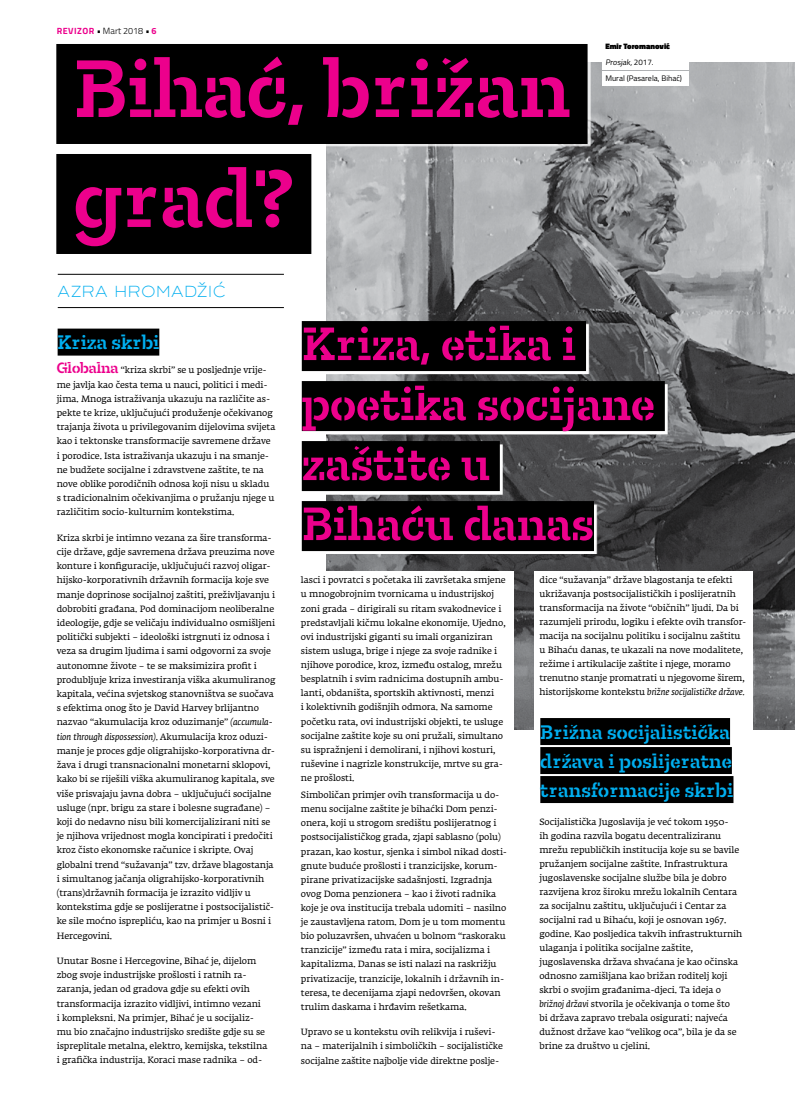
<style>
.page{position:relative;width:795px;height:1106px;background:#fff}
.page>*{position:absolute;margin:0;border:0;box-sizing:border-box;transform-origin:0 0}
.t1{font:500 87px/110px "Tesla Stencil Std";color:#ec008c}
.t2{font:500 50px/60px "Tesla Stencil Std";color:#ec008c}
.t3{font:500 21px/29px "Tesla Stencil Std";letter-spacing:.01em;color:#00aeef}
.t4{font:300 16px "Arkibal";letter-spacing:.075em;color:#00aeef}
.t5{font:9px/14.2px "Fedra Serif A Pro";letter-spacing:-.005em;color:#000}
.t6{font:300 9px "Titillium";color:#000}
.t7{font:8px/15.9px "Titillium";color:#000}
.t8{font:900 8px "Titillium";color:#000}
.s1{font-weight:700;color:#ec008c}
.s2{font-family:"Tesla Stencil Std";font-weight:500;font-size:16px;color:#ec008c}
.s3{font-style:italic}
</style>
<div class="page">
<div style="left:58px;top:329px;width:101px;height:27px;background:#000"></div>
<hr style="left:58px;top:307px;width:226px;height:1px;background:#000">
<hr style="left:58px;top:274px;width:226px;height:1px;background:#000">
<img style="left:326px;top:62px;width:468px;height:667px">
<svg style="left:304px;top:324px;width:363px;height:230px;background:#6b6c6d"></svg>
<div style="left:301px;top:321px;width:284px;height:50px;background:#000"></div>
<div style="left:301px;top:381px;width:363px;height:50px;background:#000"></div>
<div style="left:301px;top:441px;width:198px;height:50px;background:#000"></div>
<div style="left:301px;top:501px;width:292px;height:50px;background:#000"></div>
<div style="left:295px;top:571px;width:218px;height:492px;background:#fff"></div>
<div style="left:533px;top:571px;width:218px;height:492px;background:#fff"></div>
<div style="left:540px;top:718px;width:189px;height:27px;background:#000"></div>
<div style="left:540px;top:747px;width:191px;height:27px;background:#000"></div>
<div style="left:540px;top:776px;width:193px;height:27px;background:#000"></div>
<div style="left:59px;top:61px;width:531px;height:177px;background:#fff;opacity:.75"></div>
<div style="left:56px;top:44px;width:531px;height:100px;background:#000"></div>
<div style="left:56px;top:154px;width:255px;height:100px;background:#000"></div>
<div style="left:602px;top:55px;width:87px;height:14px;background:#fff"></div>
<div style="left:602px;top:71px;width:87px;height:14px;background:#fff"></div>
<p class="t6" style="left:57px;top:24px;width:101px"><span class="s1">REVIZOR</span> • Mart 2018 • <span class="s1">6</span></p>
<h1 class="t1" style="left:73px;top:33px;width:498px">Bihać, brižan grad?</h1>
<h3 class="t4" style="left:58px;top:280px;width:169px">AZRA HROMADŽIĆ</h3>
<p class="t8" style="left:605px;top:41px;width:66px">Emir Toromanović</p>
<p class="t7" style="left:605px;top:54px;width:78px">Prosjak,2 0 1 7 .<br>Mural (Pasarela, Bihać)</p>
<h3 class="t3" style="left:58px;top:328px;width:103px">Kriza skrbi</h3>
<p class="t5" style="left:57px;top:363px;width:220px"><span class="s2">Globalna</span> “kriza skrbi” se u posljednje vrije&shy;me javlja kao česta tema u nauci, politici i medi&shy;jima. Mnoga istraživanja ukazuju na različite as&shy;pekte te krize, uključujući produženje očekivanog trajanja života u privilegovanim dijelovima svijeta kao i tektonske transformacije savremene države i porodice. Ista istraživanja ukazuju i na smanje&shy;ne budžete socijalne i zdravstvene zaštite, te na nove oblike porodičnih odnosa koji nisu u skladu s tradicionalnim očekivanjima o pružanju njege u različitim socio-kulturnim kontekstima.</p>
<p class="t5" style="left:57px;top:531px;width:220px">Kriza skrbi je intimno vezana za šire transforma&shy;cije države, gdje savremena država preuzima nove konture i konfiguracije, uključujući razvoj oligar&shy;hijsko-korporativnih državnih formacija koje sve manje doprinose socijalnoj zaštiti, preživljavanju i dobrobiti građana. Pod dominacijom neoliberalne ideologije, gdje se veličaju individualno osmišljeni politički subjekti – ideološki istrgnuti iz odnosa i veza sa drugim ljudima i sami odgovorni za svoje autonomne živote – te se maksimizira profit i produbljuje kriza investiranja viška akumuliranog kapitala, većina svjetskog stanovništva se suočava s efektima onog što je David Harvey brlijantno nazvao “akumulacija kroz oduzimanje” <span class="s3">(accumula&shy;tion through dispossession)</span>. Akumulacija kroz oduzi&shy;manje je proces gdje oligrahijsko-korporativna dr&shy;žava i drugi transnacionalni monetarni sklopovi, kako bi se riješili viška akumuliranog kapitala, sve više prisvajaju javna dobra – uključujući socijalne usluge (npr. brigu za stare i bolesne sugrađane) – koji do nedavno nisu bili komercijalizirani niti se je njihova vrijednost mogla koncipirati i predočiti kroz čisto ekonomske računice i skripte. Ovaj globalni trend “sužavanja” tzv. države blagostanja i simultanog jačanja oligrahijsko-korporativnih (trans)državnih formacija je izrazito vidljiv u kontekstima gdje se poslijeratne i postsocijalistič&shy;ke sile moćno isprepliću, kao na primjer u Bosni i Hercegovini.</p>
<p class="t5" style="left:57px;top:954px;width:212px">Unutar Bosne i Hercegovine, Bihać je, dijelom zbog svoje industrijske prošlosti i ratnih ra&shy;zaranja, jedan od gradova gdje su efekti ovih transformacija izrazito vidljivi, intimno vezani<br>i kompleksni. Na primjer, Bihać je u socijaliz&shy;mu bio značajno industrijsko središte gdje su se ispreplitale metalna, elektro, kemijska, tekstilna i grafička industrija. Koraci mase radnika – od-</p>
<h2 class="t2" style="left:301px;top:314px;width:354px">Kriza, etika i poetika socijane zaštite u<br>Bihaću danas</h2>
<p class="t5" style="left:301px;top:573px;width:206px">lasci i povratci s početaka ili završetaka smjene u mnogobrojnim tvornicama u industrijskoj zoni grada – dirigirali su ritam svakodnevice i predstavljali kičmu lokalne ekonomije. Ujedno, ovi industrijski giganti su imali organiziran sistem usluga, brige i njege za svoje radnike i njihove porodice, kroz, između ostalog, mrežu besplatnih i svim radnicima dostupnih ambu&shy;lanti, obdaništa, sportskih aktivnosti, menzi<br>i kolektivnih godišnjih odmora. Na samome početku rata, ovi industrijski objekti, te usluge socijalne zaštite koje su oni pružali, simultano su ispražnjeni i demolirani, i njihovi kosturi, ruševine i nagrizle konstrukcije, mrtve su gra&shy;ne prošlosti.</p>
<p class="t5" style="left:301px;top:788px;width:207px">Simboličan primjer ovih transformacija u do&shy;menu socijalne zaštite je bihaćki Dom penzi&shy;onera, koji u strogom središtu poslijeratnog i postsocijalističkog grada, zjapi sablasno (polu) prazan, kao kostur, sjenka i simbol nikad dosti&shy;gnute buduće prošlosti i tranzicijske, korum&shy;pirane privatizacijske sadašnjosti. Izgradnja ovog Doma penzionera – kao i životi radnika koje je ova institucija trebala udomiti – nasilno je zaustavljena ratom. Dom je u tom momentu bio poluzavršen, uhvaćen u bolnom “raskoraku tranzicije” između rata i mira, socijalizma i kapitalizma. Danas se isti nalazi na raskrižju privatizacije, tranzicije, lokalnih i državnih in&shy;teresa, te decenijama zjapi nedovršen, okovan trulim daskama i hrđavim rešetkama.</p>
<p class="t5" style="left:301px;top:1025px;width:203px">Upravo se u kontekstu ovih relikvija i ruševi&shy;na – materijalnih i simboličkih – socijalističke socijalne zaštite najbolje vide direktne poslje-</p>
<p class="t5" style="left:539px;top:573px;width:208px">dice “sužavanja” države blagostanja te efekti ukrižavanja postsocijalističkih i poslijeratnih transformacija na živote “običnih” ljudi. Da bi razumjeli prirodu, logiku i efekte ovih transfor&shy;macija na socijalnu politiku i socijalnu zaštitu u Bihaću danas, te ukazali na nove modalitete, režime i artikulacije zaštite i njege, moramo trenutno stanje promatrati u njegovome širem, historijskome kontekstu <span class="s3">brižne socijalističke države.</span></p>
<h3 class="t3" style="left:540px;top:717px;width:194px">Brižna socijalistička država i poslijeratne transformacije skrbi</h3>
<p class="t5" style="left:539px;top:815px;width:204px">Socijalistička Jugoslavija je već tokom 1950-<br>ih godina razvila bogatu decentraliziranu mrežu republičkih institucija koje su se bavile pružanjem socijalne zaštite. Infrastruktura jugoslavenske socijalne službe bila je dobro razvijena kroz široku mrežu lokalnih Centara za socijalnu zaštitu, uključujući i Centar za socijalni rad u Bihaću, koji je osnovan 1967. godine. Kao posljedica takvih infrastrukturnih ulaganja i politika socijalne zaštite, jugoslavenska država shvaćana je kao očinska odnosno zamišljana kao brižan roditelj koji skrbi o svojim građanima-djeci. Ta ideja o <span class="s3">brižnoj državi</span> stvorila je očekivanja o tome što<br>bi država zapravo trebala osigurati: najveća dužnost države kao “velikog oca”, bila je da se brine za društvo u cjelini.</p>
</div>
